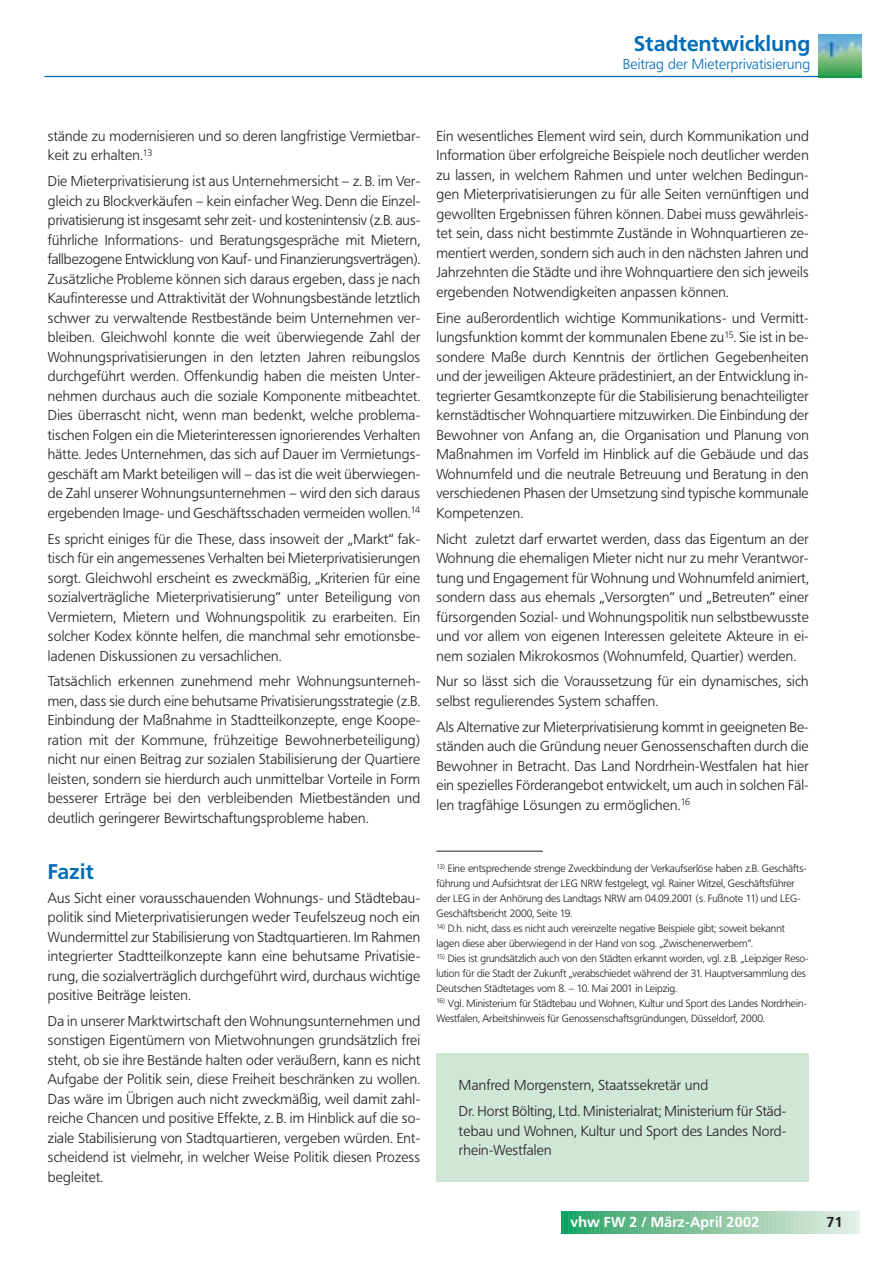
<style>
.page{position:relative;width:893px;height:1263px;background:#fff}
.page>*{position:absolute;margin:0;border:0;box-sizing:border-box;transform-origin:0 0}
.t1{font:700 21px "Frutiger BQ";letter-spacing:.015em;color:#006cb8}
.t2{font:300 14.25px/19.5px "Frutiger BQ";letter-spacing:.015em;color:#231f1f;text-align:justify}
.t3{font:300 14.25px "Frutiger BQ";letter-spacing:.015em;color:#006cb8}
.t4{font:700 14.25px "Frutiger BQ";letter-spacing:.015em;color:#fff}
.t5{font:700 14.25px "Frutiger BQ";color:#231f1f}
.t6{font:300 10.5px/15px "Frutiger BQ";color:#231f1f}
</style>
<div class="page">
<hr style="left:44px;top:76px;width:817px;height:1px;background:#006cb8">
<svg style="left:562px;top:1212px;width:298px;height:21px;background:#88c7a3"></svg>
<img style="left:818px;top:34px;width:43px;height:43px">
<hr style="left:436px;top:851px;width:107px;height:1px;background:#231f1f">
<div style="left:436px;top:1054px;width:372px;height:128px;background:#d0e6d6"></div>
<h1 class="t1" style="left:634px;top:35px;width:177px">Stadtentwicklung</h1>
<p class="t3" style="left:622px;top:59px;width:189px">Beitrag der Mieterprivatisierung</p>
<p class="t2" style="left:48px;top:128px;width:374px">stände zu modernisieren und so deren langfristige Vermietbar&shy;keit zu erhalten.<sup>13</sup></p>
<p class="t2" style="left:48px;top:173px;width:374px">Die Mieterprivatisierung ist aus Unternehmersicht – z. B. im Ver&shy;gleich zu Blockverkäufen – kein einfacher Weg. Denn die Einzel&shy;privatisierung ist insgesamt sehr zeit- und kostenintensiv (z.B. aus&shy;führliche Informations- und Beratungsgespräche mit Mietern, fallbezogene Entwicklung von Kauf- und Finanzierungsverträgen).<br>Zusätzliche Probleme können sich daraus ergeben, dass je nach Kaufinteresse und Attraktivität der Wohnungsbestände letztlich schwer zu verwaltende Restbestände beim Unternehmen ver&shy;bleiben. Gleichwohl konnte die weit überwiegende Zahl der Wohnungsprivatisierungen in den letzten Jahren reibungslos durchgeführt werden. Offenkundig haben die meisten Unter&shy;nehmen durchaus auch die soziale Komponente mitbeachtet.<br>Dies überrascht nicht, wenn man bedenkt, welche problema&shy;tischen Folgen ein die Mieterinteressen ignorierendes Verhalten hätte. Jedes Unternehmen, das sich auf Dauer im Vermietungs&shy;geschäft am Markt beteiligen will – das ist die weit überwiegen&shy;de Zahl unserer Wohnungsunternehmen – wird den sich daraus ergebenden Image- und Geschäftsschaden vermeiden wollen.<sup>14</sup></p>
<p class="t2" style="left:48px;top:530px;width:374px">Es spricht einiges für die These, dass insoweit der „Markt“ fak&shy;tisch für ein angemessenes Verhalten bei Mieterprivatisierungen sorgt. Gleichwohl erscheint es zweckmäßig, „Kriterien für eine sozialverträgliche Mieterprivatisierung“ unter Beteiligung von Vermietern, Mietern und Wohnungspolitik zu erarbeiten. Ein solcher Kodex könnte helfen, die manchmal sehr emotionsbe&shy;ladenen Diskussionen zu versachlichen.</p>
<p class="t2" style="left:48px;top:673px;width:374px">Tatsächlich erkennen zunehmend mehr Wohnungsunterneh&shy;men, dass sie durch eine behutsame Privatisierungsstrategie (z.B.<br>Einbindung der Maßnahme in Stadtteilkonzepte, enge Koope&shy;ration mit der Kommune, frühzeitige Bewohnerbeteiligung) nicht nur einen Beitrag zur sozialen Stabilisierung der Quartiere leisten, sondern sie hierdurch auch unmittelbar Vorteile in Form besserer Erträge bei den verbleibenden Mietbeständen und deutlich geringerer Bewirtschaftungsprobleme haben.</p>
<h1 class="t1" style="left:48px;top:863px;width:47px">Fazit</h1>
<p class="t2" style="left:48px;top:889px;width:374px">Aus Sicht einer vorausschauenden Wohnungs- und Städtebau&shy;politik sind Mieterprivatisierungen weder Teufelszeug noch ein Wundermittel zur Stabilisierung von Stadtquartieren. Im Rahmen integrierter Stadtteilkonzepte kann eine behutsame Privatisie&shy;rung, die sozialverträglich durchgeführt wird, durchaus wichtige positive Beiträge leisten.</p>
<p class="t2" style="left:48px;top:1013px;width:374px">Da in unserer Marktwirtschaft den Wohnungsunternehmen und sonstigen Eigentümern von Mietwohnungen grundsätzlich frei steht, ob sie ihre Bestände halten oder veräußern, kann es nicht Aufgabe der Politik sein, diese Freiheit beschränken zu wollen.<br>Das wäre im Übrigen auch nicht zweckmäßig, weil damit zahl&shy;reiche Chancen und positive Effekte, z. B. im Hinblick auf die so&shy;ziale Stabilisierung von Stadtquartieren, vergeben würden. Ent&shy;scheidend ist vielmehr, in welcher Weise Politik diesen Prozess begleitet.</p>
<p class="t2" style="left:436px;top:128px;width:374px">Ein wesentliches Element wird sein, durch Kommunikation und Information über erfolgreiche Beispiele noch deutlicher werden zu lassen, in welchem Rahmen und unter welchen Bedingun&shy;gen Mieterprivatisierungen zu für alle Seiten vernünftigen und gewollten Ergebnissen führen können. Dabei muss gewährleis&shy;tet sein, dass nicht bestimmte Zustände in Wohnquartieren ze&shy;mentiert werden, sondern sich auch in den nächsten Jahren und Jahrzehnten die Städte und ihre Wohnquartiere den sich jeweils ergebenden Notwendigkeiten anpassen können.</p>
<p class="t2" style="left:436px;top:309px;width:374px">Eine außerordentlich wichtige Kommunikations- und Vermitt&shy;lungsfunktion kommt der kommunalen Ebene zu<sup>15</sup>. Sie ist in be&shy;sondere Maße durch Kenntnis der örtlichen Gegebenheiten und der jeweiligen Akteure prädestiniert, an der Entwicklung in&shy;tegrierter Gesamtkonzepte für die Stabilisierung benachteiligter kernstädtischer Wohnquartiere mitzuwirken. Die Einbindung der Bewohner von Anfang an, die Organisation und Planung von Maßnahmen im Vorfeld im Hinblick auf die Gebäude und das Wohnumfeld und die neutrale Betreuung und Beratung in den verschiedenen Phasen der Umsetzung sind typische kommunale Kompetenzen.</p>
<p class="t2" style="left:436px;top:530px;width:374px">Nicht zuletzt darf erwartet werden, dass das Eigentum an der Wohnung die ehemaligen Mieter nicht nur zu mehr Verantwor&shy;tung und Engagement für Wohnung und Wohnumfeld animiert, sondern dass aus ehemals „Versorgten“ und „Betreuten“ einer fürsorgenden Sozial- und Wohnungspolitik nun selbstbewusste und vor allem von eigenen Interessen geleitete Akteure in ei&shy;nem sozialen Mikrokosmos (Wohnumfeld, Quartier) werden.</p>
<p class="t2" style="left:436px;top:673px;width:374px">Nur so lässt sich die Voraussetzung für ein dynamisches, sich selbst regulierendes System schaffen.</p>
<p class="t2" style="left:436px;top:719px;width:374px">Als Alternative zur Mieterprivatisierung kommt in geeigneten Be&shy;ständen auch die Gründung neuer Genossenschaften durch die Bewohner in Betracht. Das Land Nordrhein-Westfalen hat hier ein spezielles Förderangebot entwickelt, um auch in solchen Fäl&shy;len tragfähige Lösungen zu ermöglichen.<sup>16</sup></p>
<p class="t6" style="left:436px;top:862px;width:372px"><sup>13)</sup> Eine entsprechende strenge Zweckbindung der Verkaufserlöse haben z.B. Geschäfts&shy;führung und Aufsichtsrat der LEG NRW festgelegt, vgl. Rainer Witzel, Geschäftsführer der LEG in der Anhörung des Landtags NRW am 04.09.2001 (s. Fußnote 11) und LEG-Geschäftsbericht 2000, Seite 19.</p>
<p class="t6" style="left:436px;top:922px;width:350px"><sup>14)</sup> D.h. nicht, dass es nicht auch vereinzelte negative Beispiele gibt; soweit bekannt lagen diese aber überwiegend in der Hand von sog. „Zwischenerwerbern“.</p>
<p class="t6" style="left:436px;top:952px;width:373px"><sup>15)</sup> Dies ist grundsätzlich auch von den Städten erkannt worden, vgl. z.B. „Leipziger Reso&shy;lution für die Stadt der Zukunft „verabschiedet während der 31. Hauptversammlung des<br>Deutschen Städtetages vom 8. – 10. Mai 2001 in Leipzig.</p>
<p class="t6" style="left:436px;top:997px;width:372px"><sup>16)</sup> Vgl. Ministerium für Städtebau und Wohnen, Kultur und Sport des Landes Nordrhein-<br>Westfalen, Arbeitshinweis für Genossenschaftsgründungen, Düsseldorf, 2000.</p>
<p class="t2" style="left:459px;top:1074px;width:329px;line-height:26px">Manfred Morgenstern, Staatssekretär und<br>Dr. Horst Bölting, Ltd. Ministerialrat; Ministerium für Städ-</p>
<p class="t2" style="left:459px;top:1122px;width:329px">tebau und Wohnen, Kultur und Sport des Landes Nord&shy;rhein-Westfalen</p>
<p class="t4" style="left:570px;top:1217px;width:190px">vhw FW 2 / März-April 2002</p>
<p class="t5" style="left:826px;top:1217px;width:18px">71</p>
</div>
